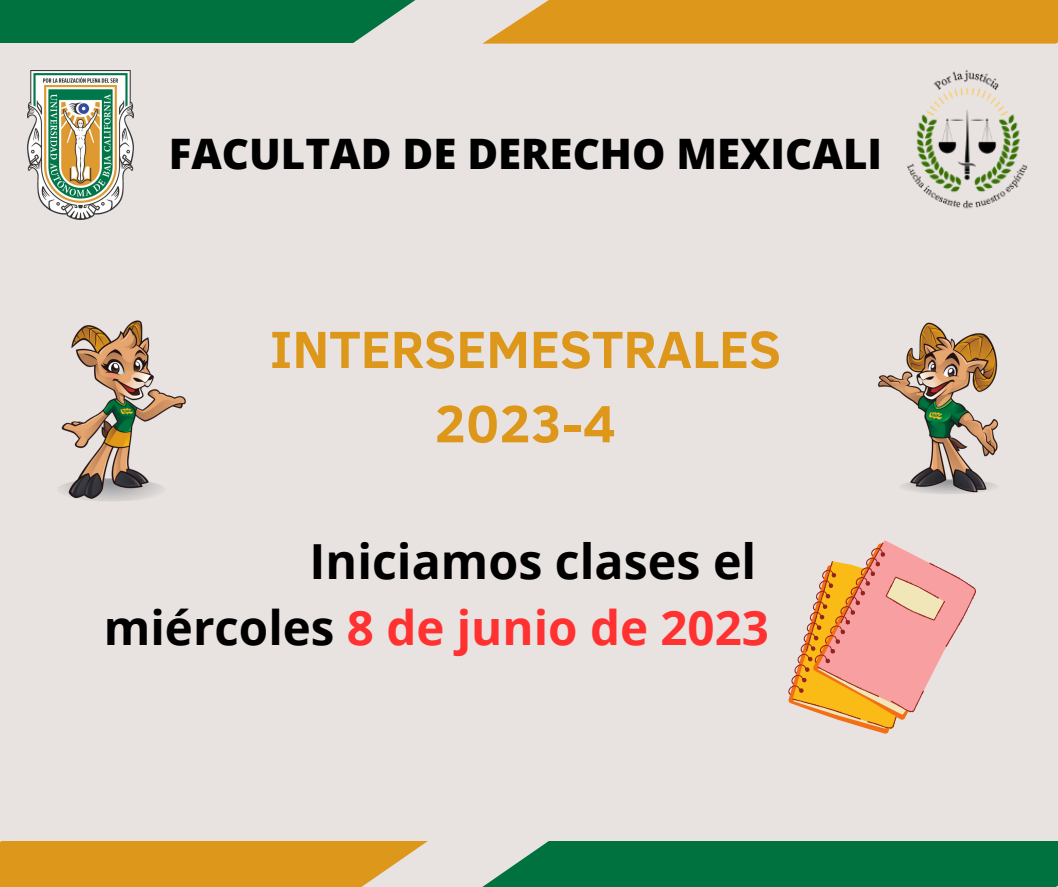
<style>
.page{position:relative;width:1058px;height:887px;background:#fff}
.page>*{position:absolute;margin:0;border:0;box-sizing:border-box;transform-origin:0 0}
.t1{font:700 53.4px/74.2px "Clear Sans";color:#dd971a;text-align:center}
.t2{font:700 48.3px "Open Sans";color:#000}
.t3{font:700 47.55px "Open Sans";color:#ff3131}
.t4{font:800 42px "Open Sans";color:#000}
.s1{color:#000}
</style>
<div class="page">
<div style="left:0;top:0;width:1058px;height:886px;background:#e8e3e1"></div>
<img style="left:59px;top:320px;width:127px;height:181px">
<img style="left:878px;top:322px;width:120px;height:172px">
<img style="left:907px;top:70px;width:121px;height:139px">
<svg style="left:0;top:0;width:416px;height:43px;background:#107a4a"></svg>
<svg style="left:482px;top:0;width:576px;height:44px;background:#dd9c28"></svg>
<svg style="left:0;top:841px;width:427px;height:45px;background:#dd9c28"></svg>
<div style="left:484px;top:841px;width:574px;height:45px;background:#00723f"></div>
<img style="left:27px;top:71px;width:106px;height:148px">
<svg style="left:788px;top:540px;width:188px;height:193px"></svg>
<p class="t4" style="left:169px;top:124px;width:714px">FACULTAD DE DERECHO MEXICALI</p>
<p class="t1" style="left:270px;top:309px;width:513px">INTERSEMESTRALES<br>2023-4</p>
<p class="t2" style="left:309px;top:527px;width:448px">Iniciamos clases el</p>
<p class="t3" style="left:104px;top:594px;width:666px"><span class="s1">miércoles</span> 8 de junio de 2023</p>
</div>
